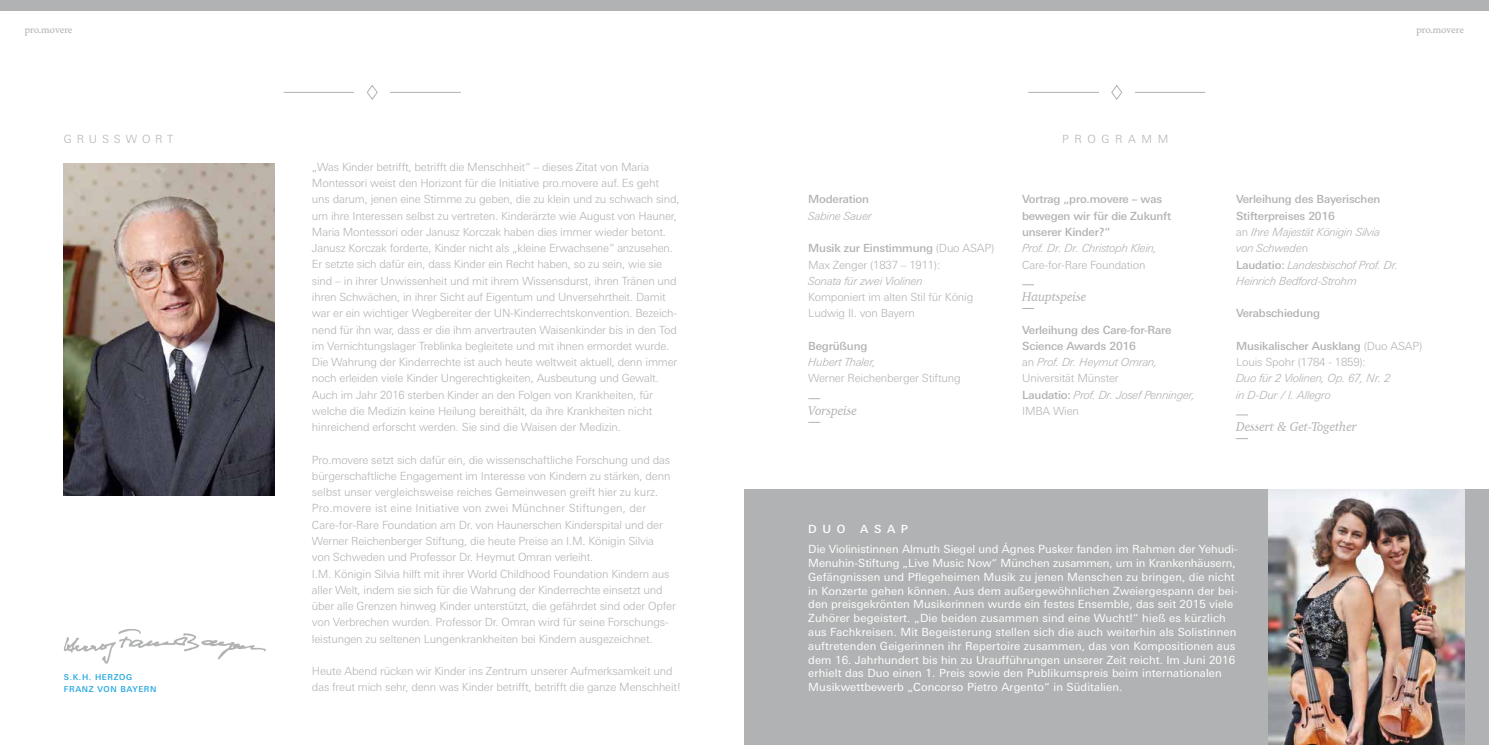
<style>
.page{position:relative;width:1489px;height:745px;background:#fff}
.page>*{position:absolute;margin:0;border:0;box-sizing:border-box;transform-origin:0 0}
.t1{font:italic 13.12px "Charter";letter-spacing:-.015em;color:#b1b2b3}
.t2{font:300 11.25px/16.2px "LT Univers Basic";letter-spacing:-.015em;color:#b1b2b3}
.t3{font:11.25px/13.8px "LT Univers Basic";letter-spacing:.01em;color:#fff}
.t4{font:italic 300 11.25px/16.2px "LT Univers Basic";letter-spacing:-.015em;color:#b1b2b3}
.t5{font:500 11.25px/16.2px "LT Univers Basic";letter-spacing:-.015em;color:#b1b2b3}
.t6{font:11.25px "Arno Pro";letter-spacing:-.005em;color:#b1b2b3}
.t7{font:300 11.25px "LT Univers Basic";letter-spacing:.43em;color:#b1b2b3}
.t8{font:300 11.25px "LT Univers Basic";letter-spacing:.5em;color:#b1b2b3}
.t9{font:500 11.25px "LT Univers Basic";letter-spacing:.5em;color:#fff}
.t10{font:500 8.12px/11.2px "LT Univers Basic";letter-spacing:.075em;color:#1da5df}
.s1{font-weight:500}
.s2{font-weight:300}
.s3{font-weight:300;font-style:italic}
.s4{font-weight:500;font-style:normal}
.s5{font-style:normal}
</style>
<div class="page">
<hr style="left:283px;top:92px;width:178px;height:1px;background:#b1b2b3">
<div style="left:354px;top:77px;width:36px;height:30px;background:#fff"></div>
<svg style="left:366px;top:85px;width:12px;height:15px"></svg>
<img style="left:64px;top:629px;width:202px;height:35px">
<img style="left:64px;top:164px;width:210px;height:331px">
<div style="left:0;top:0;width:1488px;height:11px;background:#b1b2b3"></div>
<svg style="left:808px;top:398px;width:12px;height:1px"></svg>
<svg style="left:808px;top:422px;width:12px;height:1px"></svg>
<hr style="left:1028px;top:92px;width:177px;height:1px;background:#b1b2b3">
<div style="left:1098px;top:77px;width:36px;height:30px;background:#fff"></div>
<svg style="left:1111px;top:85px;width:11px;height:15px"></svg>
<div style="left:744px;top:489px;width:744px;height:255px;background:#b1b2b3"></div>
<img style="left:1268px;top:489px;width:195px;height:255px">
<p class="t6" style="left:25px;top:23px;width:49px">pro.movere</p>
<p class="t7" style="left:64px;top:133px;width:111px">GRUSSWORT</p>
<p class="t8" style="left:1061px;top:133px;width:108px">PROGRAMM</p>
<p class="t6" style="left:1416px;top:23px;width:49px">pro.movere</p>
<p class="t10" style="left:64px;top:671px;width:94px">S.K.H. HERZOG<br>FRANZ VON BAYERN</p>
<p class="t2" style="left:312px;top:158px;width:369px">„Was Kinder betrifft, betrifft die Menschheit“ – dieses Zitat von Maria Montessori weist den Horizont für die Initiative pro.movere auf. Es geht uns darum, jenen eine Stimme zu geben, die zu klein und zu schwach sind, um ihre Interessen selbst zu vertreten. Kinderärzte wie August von Hauner, Maria Montessori oder Janusz Korczak haben dies immer wieder betont.<br>Janusz Korczak forderte, Kinder nicht als „kleine Erwachsene“ anzusehen.<br>Er setzte sich dafür ein, dass Kinder ein Recht haben, so zu sein, wie sie sind – in ihrer Unwissenheit und mit ihrem Wissensdurst, ihren Tränen und ihren Schwächen, in ihrer Sicht auf Eigentum und Unversehrtheit. Damit war er ein wichtiger Wegbereiter der UN-Kinderrechtskonvention. Bezeich&shy;nend für ihn war, dass er die ihm anvertrauten Waisenkinder bis in den Tod im Vernichtungslager Treblinka begleitete und mit ihnen ermordet wurde.<br>Die Wahrung der Kinderrechte ist auch heute weltweit aktuell, denn immer noch erleiden viele Kinder Ungerechtigkeiten, Ausbeutung und Gewalt.<br>Auch im Jahr 2016 sterben Kinder an den Folgen von Krankheiten, für welche die Medizin keine Heilung bereithält, da ihre Krankheiten nicht hinreichend erforscht werden. Sie sind die Waisen der Medizin.</p>
<p class="t2" style="left:312px;top:451px;width:365px">Pro.movere setzt sich dafür ein, die wissenschaftliche Forschung und das bürgerschaftliche Engagement im Interesse von Kindern zu stärken, denn selbst unser vergleichsweise reiches Gemeinwesen greift hier zu kurz.<br>Pro.movere ist eine Initiative von zwei Münchner Stiftungen, der Care-for-Rare Foundation am Dr. von Haunerschen Kinderspital und der Werner Reichenberger Stiftung, die heute Preise an I.M. Königin Silvia<br>von Schweden und Professor Dr. Heymut Omran verleiht.<br>I.M. Königin Silvia hilft mit ihrer World Childhood Foundation Kindern aus aller Welt, indem sie sich für die Wahrung der Kinderrechte einsetzt und über alle Grenzen hinweg Kinder unterstützt, die gefährdet sind oder Opfer von Verbrechen wurden. Professor Dr. Omran wird für seine Forschungs&shy;leistungen zu seltenen Lungenkrankheiten bei Kindern ausgezeichnet.</p>
<p class="t2" style="left:312px;top:662px;width:370px">Heute Abend rücken wir Kinder ins Zentrum unserer Aufmerksamkeit und das freut mich sehr, denn was Kinder betrifft, betrifft die ganze Menschheit!</p>
<p class="t5" style="left:808px;top:191px;width:62px">Moderation</p>
<p class="t4" style="left:808px;top:207px;width:65px">Sabine Sauer</p>
<p class="t2" style="left:808px;top:240px;width:188px"><span class="s1">Musik zur Einstimmung</span> (Duo ASAP)<br>Max Zenger (1837 – 1911):</p>
<p class="t4" style="left:808px;top:272px;width:116px">Sonata für zwei Violinen</p>
<p class="t2" style="left:808px;top:288px;width:166px">Komponiert im alten Stil für König<br>Ludwig II. von Bayern</p>
<p class="t5" style="left:808px;top:337px;width:61px">Begrüßung</p>
<p class="t4" style="left:808px;top:353px;width:69px">Hubert Thaler,</p>
<p class="t2" style="left:808px;top:370px;width:154px">Werner Reichenberger Stiftung</p>
<p class="t1" style="left:808px;top:399px;width:50px">Vorspeise</p>
<p class="t5" style="left:1022px;top:191px;width:151px">Vortrag „pro.movere – was bewegen wir für die Zukunft unserer Kinder?“</p>
<p class="t4" style="left:1022px;top:240px;width:137px">Prof. Dr. Dr. Christoph Klein,</p>
<p class="t2" style="left:1022px;top:256px;width:125px">Care-for-Rare Foundation</p>
<p class="t1" style="left:1022px;top:285px;width:66px">Hauptspeise</p>
<p class="t5" style="left:1022px;top:321px;width:175px">Verleihung des Care-for-Rare<br>Science Awards 2016<br><span class="s2">an</span> <span class="s3">Prof. Dr. Heymut Omran,<br></span><span class="s2">Universität Münster<br></span>Laudatio: <span class="s3">Prof. Dr. Josef Penninger,<br></span><span class="s2">IMBA Wien</span></p>
<p class="t4" style="left:1235px;top:191px;width:164px"><span class="s4">Verleihung des Bayerischen<br>Stifterpreises 2016<br></span><span class="s5">an</span> Ihre Majestät Königin Silvia von Schwede<span class="s5">n<br></span><span class="s4">Laudatio:</span> Landesbischof Prof. Dr.<br>Heinrich Bedford-Strohm</p>
<p class="t5" style="left:1235px;top:305px;width:85px">Verabschiedung</p>
<p class="t2" style="left:1235px;top:337px;width:188px"><span class="s1">Musikalischer Ausklang</span> (Duo ASAP)<br>Louis Spohr (1784 - 1859):</p>
<p class="t4" style="left:1235px;top:370px;width:156px">Duo für 2 Violinen, Op. 67, Nr. 2 in D-Dur / I. Allegro</p>
<p class="t1" style="left:1235px;top:415px;width:122px">Dessert &amp; Get-Together</p>
<p class="t9" style="left:808px;top:521px;width:39px">DUO</p>
<p class="t9" style="left:860px;top:521px;width:50px">ASAP</p>
<p class="t3" style="left:808px;top:542px;width:431px">Die Violinistinnen Almuth Siegel und Ágnes Pusker fanden im Rahmen der Yehudi-Menuhin-Stiftung „Live Music Now“ München zusammen, um in Krankenhäusern, Gefängnissen und Pflegeheimen Musik zu jenen Menschen zu bringen, die nicht in Konzerte gehen können. Aus dem außergewöhnlichen Zweiergespann der bei&shy;den preisgekrönten Musikerinnen wurde ein festes Ensemble, das seit 2015 viele Zuhörer begeistert. „Die beiden zusammen sind eine Wucht!“ hieß es kürzlich aus Fachkreisen. Mit Begeisterung stellen sich die auch weiterhin als Solistinnen auftretenden Geigerinnen ihr Repertoire zusammen, das von Kompositionen aus dem 16. Jahrhundert bis hin zu Uraufführungen unserer Zeit reicht. Im Juni 2016 erhielt das Duo einen 1. Preis sowie den Publikumspreis beim internationalen Musikwettbewerb „Concorso Pietro Argento“ in Süditalien.</p>
</div>
